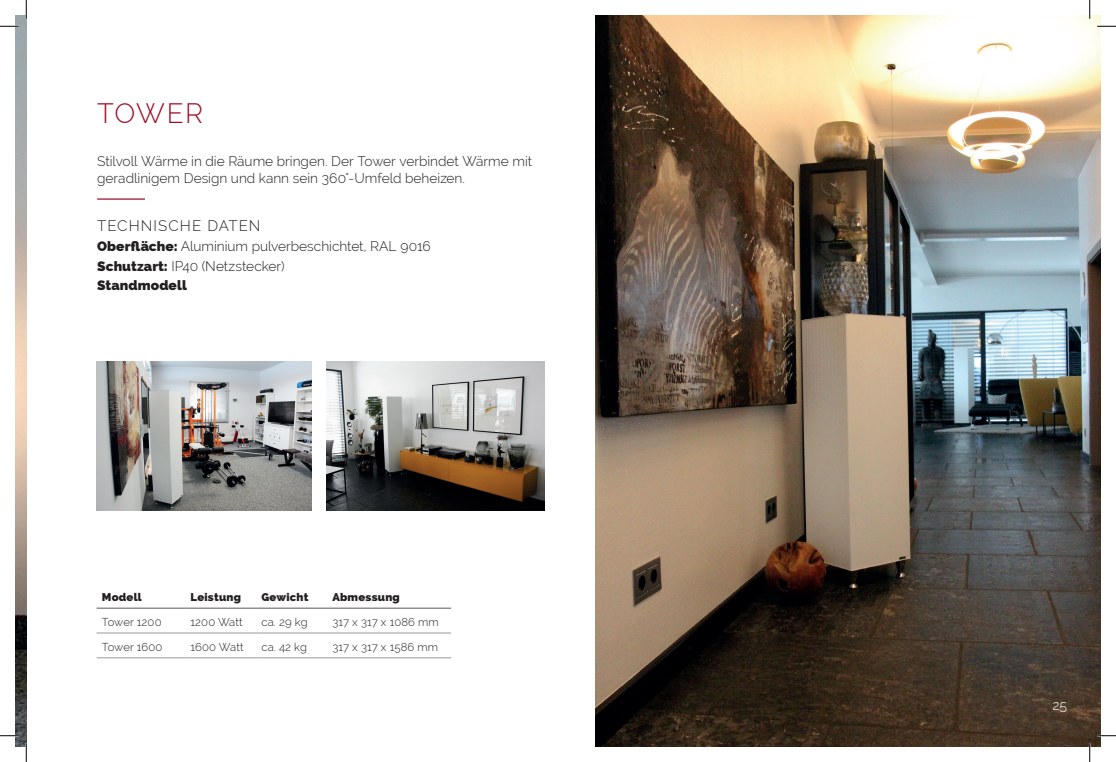
<style>
.page{position:relative;width:1116px;height:762px;background:#fff}
.page>*{position:absolute;margin:0;border:0;box-sizing:border-box;transform-origin:0 0}
.t1{font:300 27.5px "Raleway";letter-spacing:.04em;color:#9c1129}
.t2{font:300 15px "Raleway";letter-spacing:.065em;color:#231f20}
.t3{font:300 13.75px/19.8px "Raleway";color:#231f20}
.t4{font:300 13.75px "Raleway";color:#fff}
.t5{font:300 11.25px "Raleway";letter-spacing:.01em;color:#231f20}
.t6{font:800 11.25px "Raleway";letter-spacing:.02em;color:#231f20}
.s1{font-weight:800}
</style>
<div class="page">
<img style="left:16px;top:16px;width:10px;height:730px">
<img style="left:595px;top:16px;width:505px;height:730px">
<hr style="left:97px;top:198px;width:48px;height:1px;background:#9c1129">
<hr style="left:97px;top:632px;width:88px;height:1px;background:#97999c">
<hr style="left:185px;top:632px;width:71px;height:1px;background:#97999c">
<hr style="left:256px;top:632px;width:71px;height:1px;background:#97999c">
<hr style="left:327px;top:632px;width:124px;height:1px;background:#97999c">
<hr style="left:97px;top:657px;width:88px;height:1px;background:#97999c">
<hr style="left:185px;top:657px;width:71px;height:1px;background:#97999c">
<hr style="left:256px;top:657px;width:71px;height:1px;background:#97999c">
<hr style="left:327px;top:657px;width:124px;height:1px;background:#97999c">
<hr style="left:97px;top:607px;width:88px;height:1px;background:#57585a">
<hr style="left:185px;top:607px;width:71px;height:1px;background:#57585a">
<hr style="left:256px;top:607px;width:71px;height:1px;background:#57585a">
<hr style="left:327px;top:607px;width:124px;height:1px;background:#57585a">
<img style="left:96px;top:362px;width:216px;height:148px">
<img style="left:326px;top:362px;width:218px;height:148px">
<svg style="left:0;top:25px;width:19px;height:2px"></svg>
<svg style="left:1097px;top:25px;width:18px;height:2px"></svg>
<svg style="left:0;top:734px;width:19px;height:2px"></svg>
<svg style="left:1097px;top:734px;width:18px;height:2px"></svg>
<svg style="left:25px;top:0;width:2px;height:19px"></svg>
<svg style="left:25px;top:742px;width:2px;height:19px"></svg>
<svg style="left:1088px;top:0;width:2px;height:19px"></svg>
<svg style="left:1088px;top:742px;width:2px;height:19px"></svg>
<h1 class="t1" style="left:97px;top:97px;width:107px">TOWER</h1>
<p class="t3" style="left:97px;top:153px;width:436px;line-height:16.2px">Stilvoll Wärme in die Räume bringen. Der Tower verbindet Wärme mit geradlinigem Design und kann sein 360°-Umfeld beheizen.</p>
<p class="t2" style="left:97px;top:217px;width:165px">TECHNISCHE DATEN</p>
<p class="t3" style="left:97px;top:236px;width:335px"><span class="s1">Oberfläche:</span> Aluminium pulverbeschichtet, RAL 9016<br><span class="s1">Schutzart:</span> IP40 (Netzstecker)<br><span class="s1">Standmodell</span></p>
<p class="t6" style="left:102px;top:590px;width:42px">Modell</p>
<p class="t6" style="left:190px;top:590px;width:52px">Leistung</p>
<p class="t6" style="left:261px;top:590px;width:49px">Gewicht</p>
<p class="t6" style="left:332px;top:590px;width:69px">Abmessung</p>
<p class="t5" style="left:102px;top:615px;width:61px">Tower 1200</p>
<p class="t5" style="left:190px;top:615px;width:54px">1200 Watt</p>
<p class="t5" style="left:261px;top:615px;width:48px">ca. 29 kg</p>
<p class="t5" style="left:332px;top:615px;width:108px">317 x 317 x 1086 mm</p>
<p class="t5" style="left:102px;top:639px;width:62px">Tower 1600</p>
<p class="t5" style="left:190px;top:639px;width:55px">1600 Watt</p>
<p class="t5" style="left:261px;top:639px;width:47px">ca. 42 kg</p>
<p class="t5" style="left:332px;top:639px;width:107px">317 x 317 x 1586 mm</p>
<p class="t4" style="left:1052px;top:696px;width:16px">25</p>
</div>
